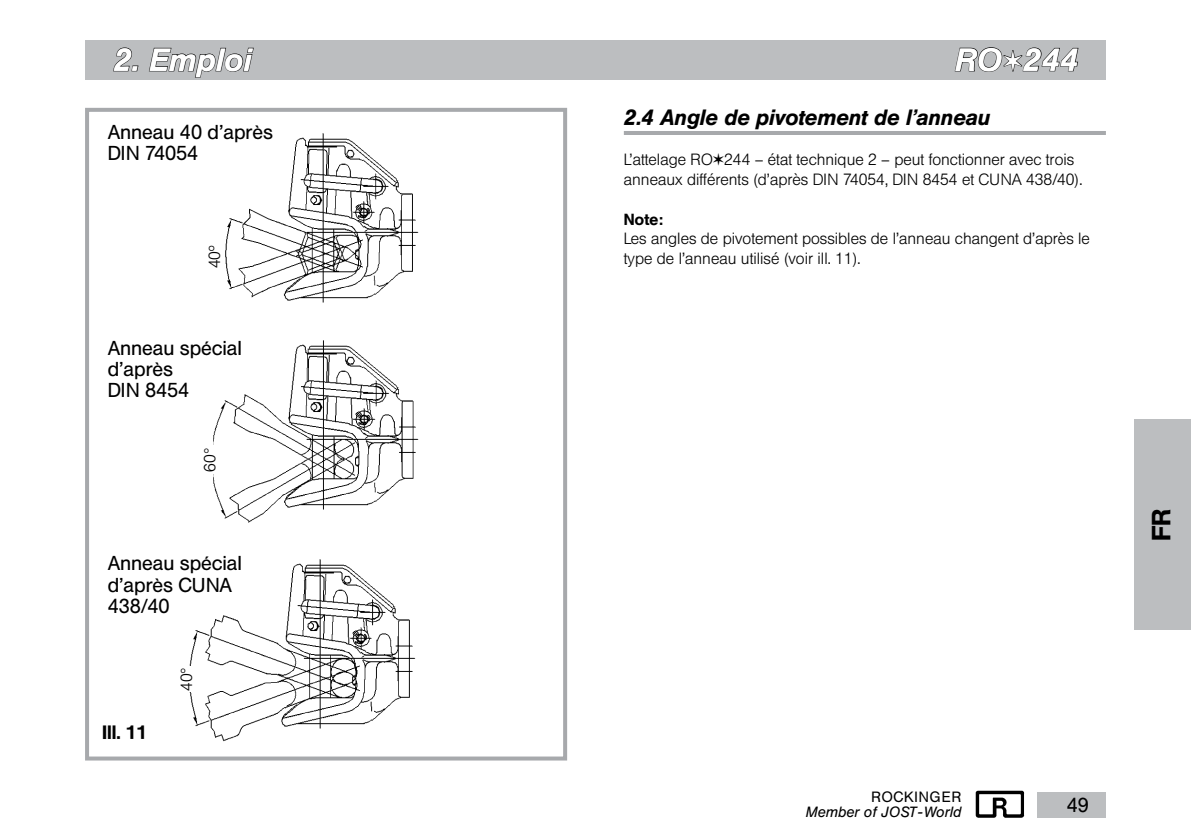
<style>
.page{position:relative;width:1191px;height:840px;background:#fff}
.page>*{position:absolute;margin:0;border:0;box-sizing:border-box;transform-origin:0 0}
.t1{font:italic 500 32px "HE10";letter-spacing:.025em;color:#fff}
.t2{font:500 26.4px "HE10";color:#000}
.t3{font:italic 500 22px "HE10";letter-spacing:.015em;color:#000}
.t4{font:20px/21.2px "HE10";color:#000}
.t5{font:500 19.2px "HE10";color:#000}
.t6{font:300 16px/19.8px "HE10";letter-spacing:.015em;color:#000}
.t7{font:500 16px "HE10";color:#000}
.t8{font:italic 14.8px "HE10";letter-spacing:.015em;color:#000}
.t9{font:14.8px "HE10";letter-spacing:.05em;color:#000}
.s1{font-family:"ZA15 No 100";font-weight:400;font-style:normal;font-size:24px}
.s2{font-family:"ZA15 No 100";font-weight:400;font-size:14px}
.s3{font-family:"Helvetica Neue"}
</style>
<div class="page">
<div style="left:1037px;top:791px;width:69px;height:25px;background:#bcbec0"></div>
<img style="left:975px;top:790px;width:49px;height:28px">
<div style="left:85px;top:40px;width:1021px;height:39px;background:#bcbec0"></div>
<svg style="left:113px;top:47px;width:26px;height:25px"></svg>
<svg style="left:148px;top:47px;width:106px;height:61px"></svg>
<svg style="left:954px;top:47px;width:125px;height:33px"></svg>
<hr style="left:624px;top:131px;width:482px;height:4px;background:#a7a9ac">
<div style="left:85px;top:108px;width:482px;height:652px;border:4px solid #a7a9ac"></div>
<img style="left:225px;top:133px;width:194px;height:170px">
<img style="left:213px;top:340px;width:206px;height:183px">
<img style="left:189px;top:559px;width:227px;height:183px">
<div style="left:181px;top:666px;width:15px;height:25px;background:#fff"></div>
<div style="left:1134px;top:420px;width:57px;height:209px;background:#bcbec0"></div>
<h1 class="t1" style="left:113px;top:41px;width:139px">2. Emploi</h1>
<h1 class="t1" style="left:954px;top:41px;width:124px">RO<span class="s1">i</span>244</h1>
<h3 class="t3" style="left:624px;top:105px;width:367px">2.4 Angle de pivotement de l’anneau</h3>
<p class="t6" style="left:624px;top:149px;width:460px">L’attelage RO<span class="s2">i</span>244 – état technique 2 – peut fonctionner avec trois anneaux différents (d’après DIN 74054, DIN 8454 et CUNA 438/40).</p>
<p class="t7" style="left:624px;top:209px;width:41px">Note:</p>
<p class="t6" style="left:624px;top:229px;width:467px">Les angles de pivotement possibles de l’anneau changent d’après le type de l’anneau utilisé (voir ill. 11).</p>
<p class="t4" style="left:108px;top:121px;width:166px">Anneau 40 d’après<br>DIN 74054</p>
<p class="t6" style="left:205px;top:268px;width:24px;rotate:-90deg">40<span class="s3">º</span></p>
<p class="t4" style="left:108px;top:337px;width:136px">Anneau spécial d’après<br>DIN 8454</p>
<p class="t6" style="left:200px;top:471px;width:25px;rotate:-90deg">60<span class="s3">°</span></p>
<p class="t4" style="left:108px;top:552px;width:136px">Anneau spécial d’après CUNA<br>438/40</p>
<p class="t5" style="left:102px;top:720px;width:47px">Ill. 11</p>
<p class="t6" style="left:177px;top:690px;width:25px;rotate:-90deg">40<span class="s3">°</span></p>
<p class="t9" style="left:871px;top:788px;width:91px">ROCKINGER</p>
<p class="t8" style="left:806px;top:803px;width:157px">Member of JOST-World</p>
<p class="t4" style="left:1066px;top:793px;width:24px">49</p>
<h2 class="t2" style="left:1145px;top:541px;width:34px;rotate:-90deg">FR</h2>
</div>
